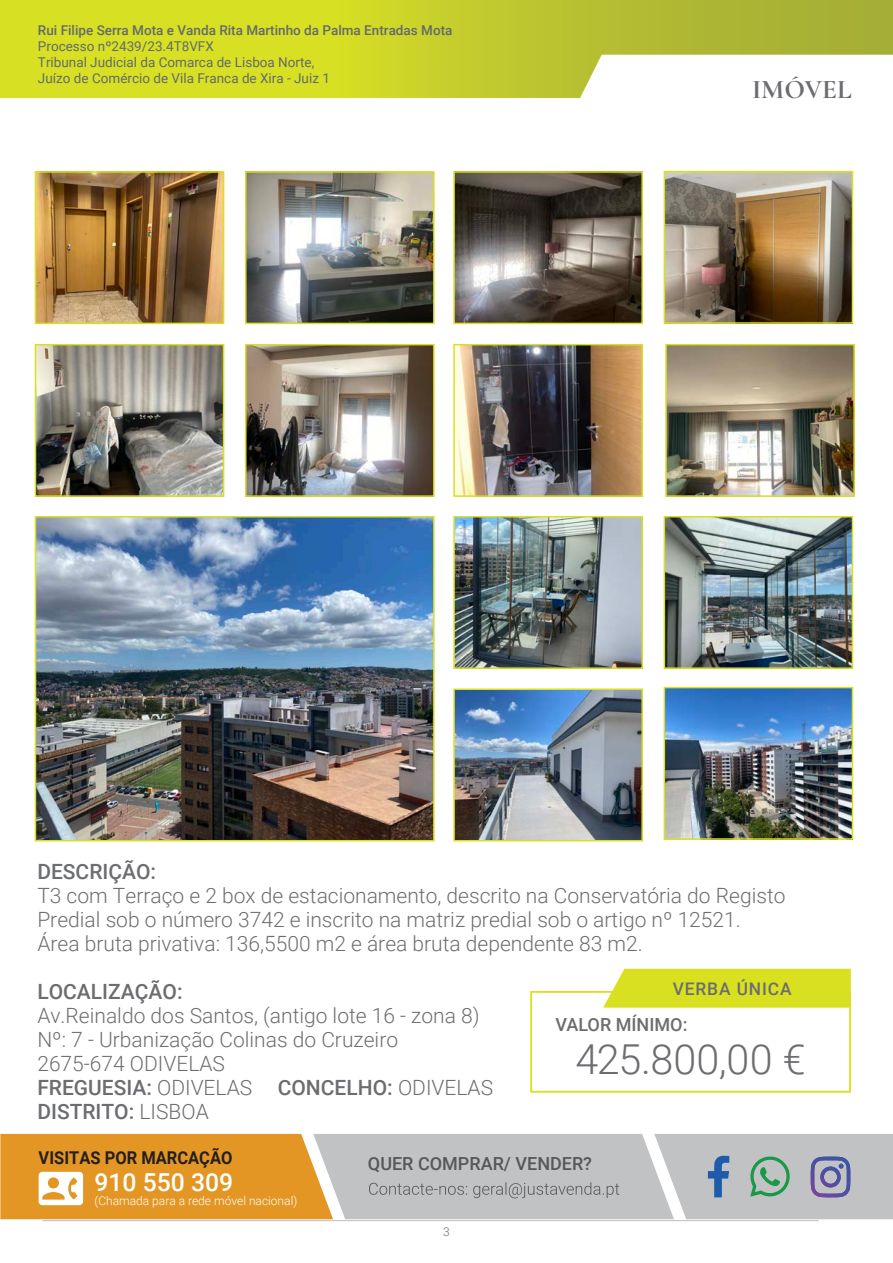
<style>
.page{position:relative;width:893px;height:1263px;background:#fff}
.page>*{position:absolute;margin:0;border:0;box-sizing:border-box;transform-origin:0 0}
.t1{font:300 41.25px "Roboto";color:#6c6d70}
.t2{font:700 27px "Cormorant Garamond";color:#6c6d70}
.t3{font:500 24.75px "Roboto";color:#fff}
.t4{font:300 21px/24px "Roboto";color:#6d6e71}
.t5{font:500 21px "Roboto";color:#6c6d70}
.t6{font:500 18px "Roboto";color:#57585a}
.t7{font:500 18px "Roboto";color:#6c6d70}
.t8{font:700 17.7px "Roboto";color:#231f20;scale:.93 1}
.t9{font:500 17.4px "Roboto";letter-spacing:.05em;color:#6c6d70}
.t10{font:13.5px/16.2px "Roboto";color:#636a6d}
.t11{font:500 13.5px "Roboto";color:#636a6d}
.t12{font:300 12px "Roboto";color:#fff}
.t13{font:300 12px "Roboto";color:#6c6d70}
.s1{font-weight:500;color:#6c6d70}
.s2{color:#6c6d70}
</style>
<div class="page">
<hr style="left:43px;top:1220px;width:776px;height:1px;background:#bcbdc0">
<svg style="left:0;top:0;width:893px;height:98px"></svg>
<svg style="left:0;top:1134px;width:893px;height:85px;background:#cbb28d"></svg>
<svg style="left:603px;top:969px;width:248px;height:39px;background:#dbe12b"></svg>
<div style="left:530px;top:991px;width:321px;height:101px;border:2px solid #d9e01f"></div>
<img style="left:38px;top:519px;width:394px;height:319px">
<div style="left:35px;top:516px;width:400px;height:325px;border:2px solid #d9e01f"></div>
<img style="left:38px;top:347px;width:183px;height:147px">
<div style="left:35px;top:344px;width:189px;height:153px;border:2px solid #d9e01f"></div>
<img style="left:38px;top:174px;width:183px;height:147px">
<div style="left:35px;top:171px;width:189px;height:153px;border:2px solid #d9e01f"></div>
<img style="left:248px;top:347px;width:184px;height:147px">
<div style="left:245px;top:344px;width:190px;height:153px;border:2px solid #d9e01f"></div>
<img style="left:248px;top:174px;width:184px;height:147px">
<div style="left:245px;top:171px;width:190px;height:153px;border:2px solid #d9e01f"></div>
<img style="left:456px;top:691px;width:184px;height:147px">
<div style="left:453px;top:688px;width:190px;height:153px;border:2px solid #d9e01f"></div>
<img style="left:456px;top:519px;width:184px;height:147px">
<div style="left:453px;top:516px;width:190px;height:153px;border:2px solid #d9e01f"></div>
<img style="left:456px;top:347px;width:184px;height:147px">
<div style="left:453px;top:344px;width:190px;height:153px;border:2px solid #d9e01f"></div>
<img style="left:456px;top:174px;width:184px;height:147px">
<div style="left:453px;top:171px;width:190px;height:153px;border:2px solid #d9e01f"></div>
<img style="left:667px;top:174px;width:183px;height:147px">
<div style="left:664px;top:171px;width:189px;height:153px;border:2px solid #d9e01f"></div>
<img style="left:668px;top:347px;width:184px;height:147px">
<div style="left:665px;top:344px;width:190px;height:153px;border:2px solid #d9e01f"></div>
<img style="left:667px;top:519px;width:183px;height:147px">
<div style="left:664px;top:516px;width:189px;height:153px;border:2px solid #d9e01f"></div>
<img style="left:667px;top:690px;width:183px;height:147px">
<div style="left:664px;top:687px;width:189px;height:153px;border:2px solid #d9e01f"></div>
<p class="t11" style="left:38px;top:20px;width:416px">Rui Filipe Serra Mota e Vanda Rita Martinho da Palma Entradas Mota</p>
<p class="t10" style="left:38px;top:37px;width:293px">Processo nº2439/23.4T8VFX<br>Tribunal Judicial da Comarca de Lisboa Norte,<br>Juízo de Comércio de Vila Franca de Xira - Juiz 1</p>
<p class="t2" style="left:752px;top:73px;width:101px">IMÓVEL</p>
<p class="t5" style="left:37px;top:857px;width:120px">DESCRIÇÃO:</p>
<p class="t4" style="left:37px;top:883px;width:750px">T3 com Terraço e 2 box de estacionamento, descrito na Conservatória do Registo<br>Predial sob o número 3742 e inscrito na matriz predial sob o artigo nº 12521.<br>Área bruta privativa: 136,5500 m2 e área bruta dependente 83 m2.</p>
<p class="t5" style="left:37px;top:977px;width:147px">LOCALIZAÇÃO:</p>
<p class="t4" style="left:37px;top:1003px;width:457px">Av.Reinaldo dos Santos, (antigo lote 16 - zona 8)<br>Nº: 7 - Urbanização Colinas do Cruzeiro<br>2675-674 ODIVELAS<br><span class="s1">FREGUESIA:</span> <span class="s2">ODIVELAS</span> <span class="s1">CONCELHO:</span> <span class="s2">ODIVELAS </span><span class="s1">DISTRITO:</span> <span class="s2">LISBOA</span></p>
<p class="t9" style="left:673px;top:976px;width:120px">VERBA ÚNICA</p>
<p class="t7" style="left:555px;top:1012px;width:134px">VALOR MÍNIMO:</p>
<h1 class="t1" style="left:575px;top:1030px;width:232px">425.800,00 €</h1>
<p class="t8" style="left:39px;top:1145px;width:210px">VISITAS POR MARCAÇÃO</p>
<p class="t3" style="left:95px;top:1165px;width:140px">910 550 309</p>
<p class="t12" style="left:95px;top:1192px;width:204px">(Chamada para a rede móvel nacional)</p>
<p class="t6" style="left:368px;top:1151px;width:226px">QUER COMPRAR/ VENDER?</p>
<p class="t13" style="left:443px;top:1223px;width:8px">3</p>
</div>
